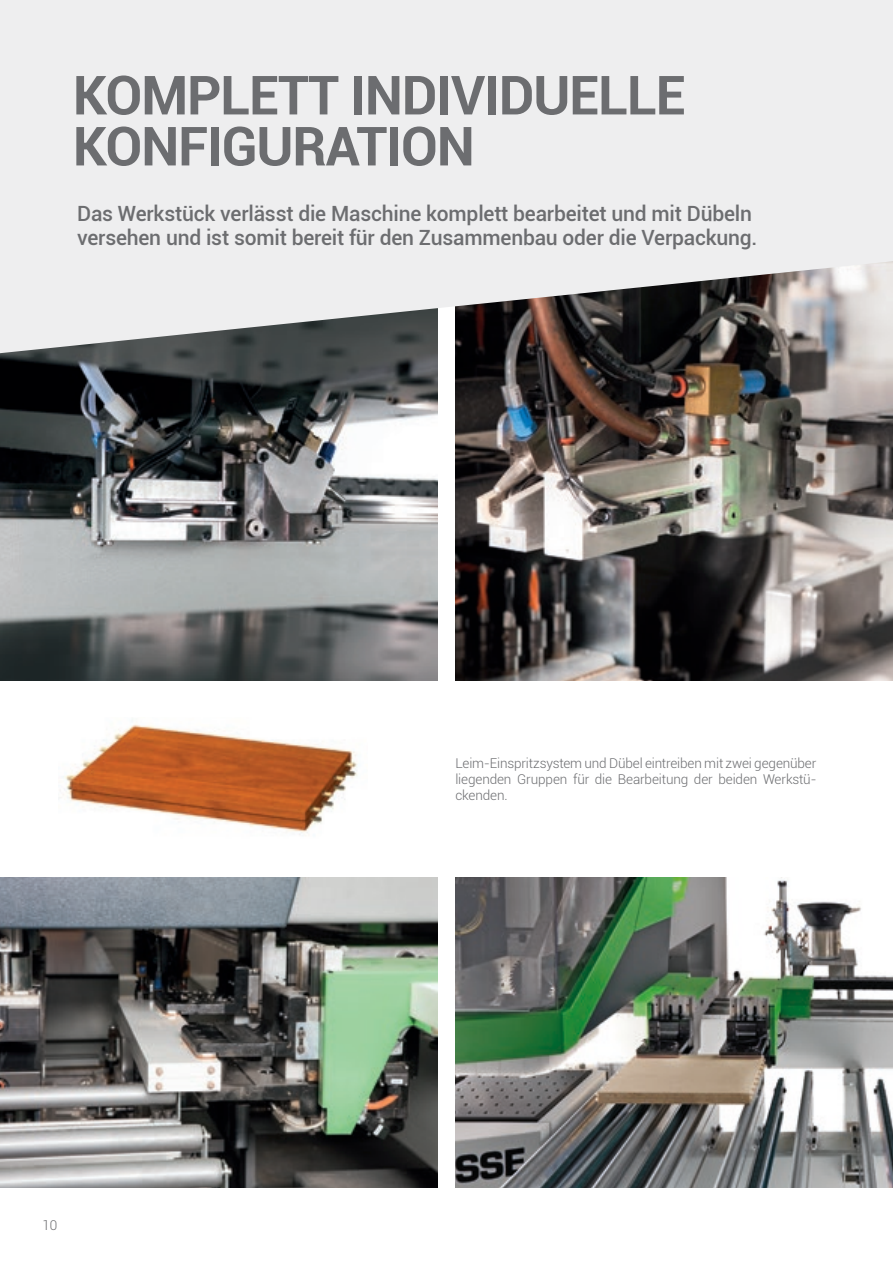
<style>
.page{position:relative;width:893px;height:1263px;background:#fff}
.page>*{position:absolute;margin:0;border:0;box-sizing:border-box;transform-origin:0 0}
._1_TITOLO_GRIGIO{font:700 54px/51px "Roboto";letter-spacing:-.02em;color:#6c6d70}
.t1{font:500 21px/24px "Roboto";letter-spacing:-.01em;color:#6c6d70}
.t2{font:300 13.5px/16.2px "Roboto";letter-spacing:-.01em;color:#6c6d70;text-align:justify}
</style>
<div class="page">
<img style="left:0;top:353px;width:437px;height:328px">
<img style="left:455px;top:353px;width:438px;height:328px">
<img style="left:0;top:877px;width:437px;height:310px">
<img style="left:455px;top:877px;width:438px;height:310px">
<svg style="left:0;top:0;width:893px;height:353px;background:#dbdadb"></svg>
<img style="left:59px;top:724px;width:299px;height:111px">
<p class="_1_TITOLO_GRIGIO" style="left:73px;top:68px;width:614px">KOMPLETT INDIVIDUELLE<br>KONFIGURATION</p>
<p class="t1" style="left:77px;top:201px;width:682px">Das Werkstück verlässt die Maschine komplett bearbeitet und mit Dübeln versehen und ist somit bereit für den Zusammenbau oder die Verpackung.</p>
<p class="t2" style="left:42px;top:1216px;width:16px">10</p>
<p class="t2" style="left:455px;top:754px;width:362px">Leim-Einspritzsystem und Dübel eintreiben mit zwei gegenüber liegenden Gruppen für die Bearbeitung der beiden Werkstü&shy;ckenden.</p>
</div>
